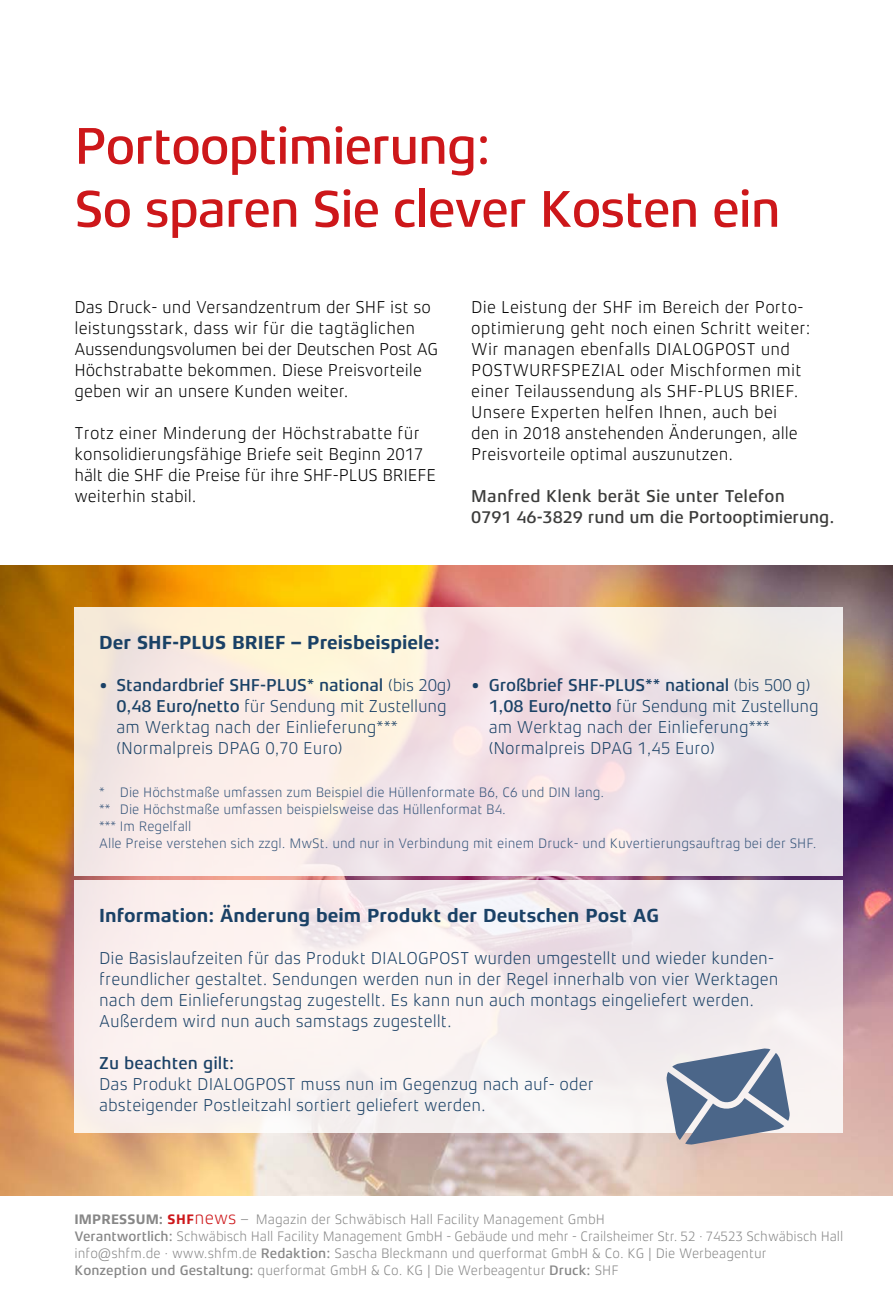
<style>
.page{position:relative;width:893px;height:1315px;background:#fff}
.page>*{position:absolute;margin:0;border:0;box-sizing:border-box;transform-origin:0 0}
.FINAL-Headline{font:500 52.5px/63px "Xenois Sans Pro";letter-spacing:-.03em;color:#cd171a}
.Kasten_Headline{font:700 19.25px "Xenois Sans Pro";color:#1a4166}
.Kasten{font:300 17.5px/21px "Xenois Sans Pro";color:#1a4166}
.FINAL-Fließtext{font:300 17.5px/21px "Xenois Sans Pro";color:#000}
.FINAL-Fließtext-2{font:500 17.5px/21px "Xenois Sans Pro";letter-spacing:-.005em;color:#3c3c3b}
.Kasten-2{font:500 17.5px "Xenois Sans Pro";color:#1a4166}
.FINAL-BU{font:300 14px/16.8px "Xenois Sans Pro";color:#878787}
.Kasten-3{font:300 14px "Xenois Sans Pro";color:#37567b}
.s1{font-weight:500}
.s2{font-weight:700}
.s3{font-weight:700;color:#cd171a}
.s4{font-size:18.2px;color:#cd171a}
</style>
<div class="page">
<img style="left:0;top:565px;width:893px;height:630px">
<svg style="left:74px;top:607px;width:769px;height:268px;background:#f3e7e5"></svg>
<div style="left:74px;top:880px;width:769px;height:252px;background:linear-gradient(to bottom,#f2e8ec,#f9f4f2)"></div>
<svg style="left:666px;top:1048px;width:124px;height:96px"></svg>
<p class="FINAL-Headline" style="left:74px;top:114px;width:708px">Portooptimierung:<br>So sparen Sie clever Kosten ein</p>
<p class="FINAL-Fließtext" style="left:74px;top:297px;width:365px">Das Druck- und Versandzentrum der SHF ist so leistungsstark, dass wir für die tagtäglichen Aussendungsvolumen bei der Deutschen Post AG Höchstrabatte bekommen. Diese Preisvorteile geben wir an unsere Kunden weiter.</p>
<p class="FINAL-Fließtext" style="left:74px;top:423px;width:363px">Trotz einer Minderung der Höchstrabatte für konsolidierungsfähige Briefe seit Beginn 2017 hält die SHF die Preise für ihre SHF-PLUS BRIEFE weiterhin stabil.</p>
<p class="FINAL-Fließtext" style="left:471px;top:297px;width:341px">Die Leistung der SHF im Bereich der Porto&shy;optimierung geht noch einen Schritt weiter:<br>Wir managen ebenfalls DIALOGPOST und POSTWURFSPEZIAL oder Mischformen mit einer Teilaussendung als SHF-PLUS BRIEF.<br>Unsere Experten helfen Ihnen, auch bei<br>den in 2018 anstehenden Änderungen, alle Preisvorteile optimal auszunutzen.</p>
<p class="FINAL-Fließtext-2" style="left:471px;top:486px;width:365px">Manfred Klenk berät Sie unter Telefon<br>0791 46-3829 rund um die Portooptimierung.</p>
<p class="Kasten_Headline" style="left:99px;top:631px;width:342px">Der SHF-PLUS BRIEF – Preisbeispiele:</p>
<p class="Kasten" style="left:117px;top:675px;width:336px;text-indent:-17px"><span class="s1">• Standardbrief SHF-PLUS* national</span> (bis 20g)<br><span class="s1">0,48 Euro/netto</span> für Sendung mit Zustellung am Werktag nach der Einlieferung*** (Normalpreis DPAG 0,70 Euro)</p>
<p class="Kasten-3" style="left:99px;top:784px;width:507px">* Die Höchstmaße umfassen zum Beispiel die Hüllenformate B6, C6 und DIN lang.</p>
<p class="Kasten-3" style="left:99px;top:801px;width:408px">** Die Höchstmaße umfassen beispielsweise das Hüllenformat B4.</p>
<p class="Kasten-3" style="left:99px;top:818px;width:94px">*** Im Regelfall</p>
<p class="Kasten-3" style="left:99px;top:835px;width:719px">Alle Preise verstehen sich zzgl. MwSt. und nur in Verbindung mit einem Druck- und Kuvertierungsauftrag bei der SHF.</p>
<p class="Kasten" style="left:489px;top:675px;width:332px;text-indent:-17px"><span class="s1">• Großbrief SHF-PLUS** national</span> (bis 500 g)<br><span class="s1">1,08 Euro/netto</span> für Sendung mit Zustellung am Werktag nach der Einlieferung*** (Normalpreis DPAG 1,45 Euro)</p>
<p class="Kasten_Headline" style="left:99px;top:904px;width:561px">Information: Änderung beim Produkt der Deutschen Post AG</p>
<p class="Kasten" style="left:99px;top:948px;width:681px">Die Basislaufzeiten für das Produkt DIALOGPOST wurden umgestellt und wieder kunden&shy;freundlicher gestaltet. Sendungen werden nun in der Regel innerhalb von vier Werktagen nach dem Einlieferungstag zugestellt. Es kann nun auch montags eingeliefert werden.</p>
<p class="Kasten" style="left:99px;top:1011px;width:354px">Außerdem wird nun auch samstags zugestellt.</p>
<p class="Kasten-2" style="left:99px;top:1053px;width:137px">Zu beachten gilt:</p>
<p class="Kasten" style="left:99px;top:1074px;width:496px">Das Produkt DIALOGPOST muss nun im Gegenzug nach auf- oder</p>
<p class="Kasten" style="left:99px;top:1095px;width:388px">absteigender Postleitzahl sortiert geliefert werden.</p>
<p class="FINAL-BU" style="left:74px;top:1211px;width:532px"><span class="s2">IMPRESSUM:</span> <span class="s3">SHF</span><span class="s4">news</span> – Magazin der Schwäbisch Hall Facility Management GmbH</p>
<p class="FINAL-BU" style="left:74px;top:1227px;width:770px"><span class="s1">Verantwortlich:</span> Schwäbisch Hall Facility Management GmbH - Gebäude und mehr - Crailsheimer Str. 52 · 74523 Schwäbisch Hall info@shfm.de · www.shfm.de <span class="s1">Redaktion:</span> Sascha Bleckmann und querformat GmbH &amp; Co. KG | Die Werbeagentur</p>
<p class="FINAL-BU" style="left:74px;top:1261px;width:546px"><span class="s1">Konzeption und Gestaltung:</span> querformat GmbH &amp; Co. KG | Die Werbeagentur <span class="s1">Druck:</span> SHF</p>
</div>
